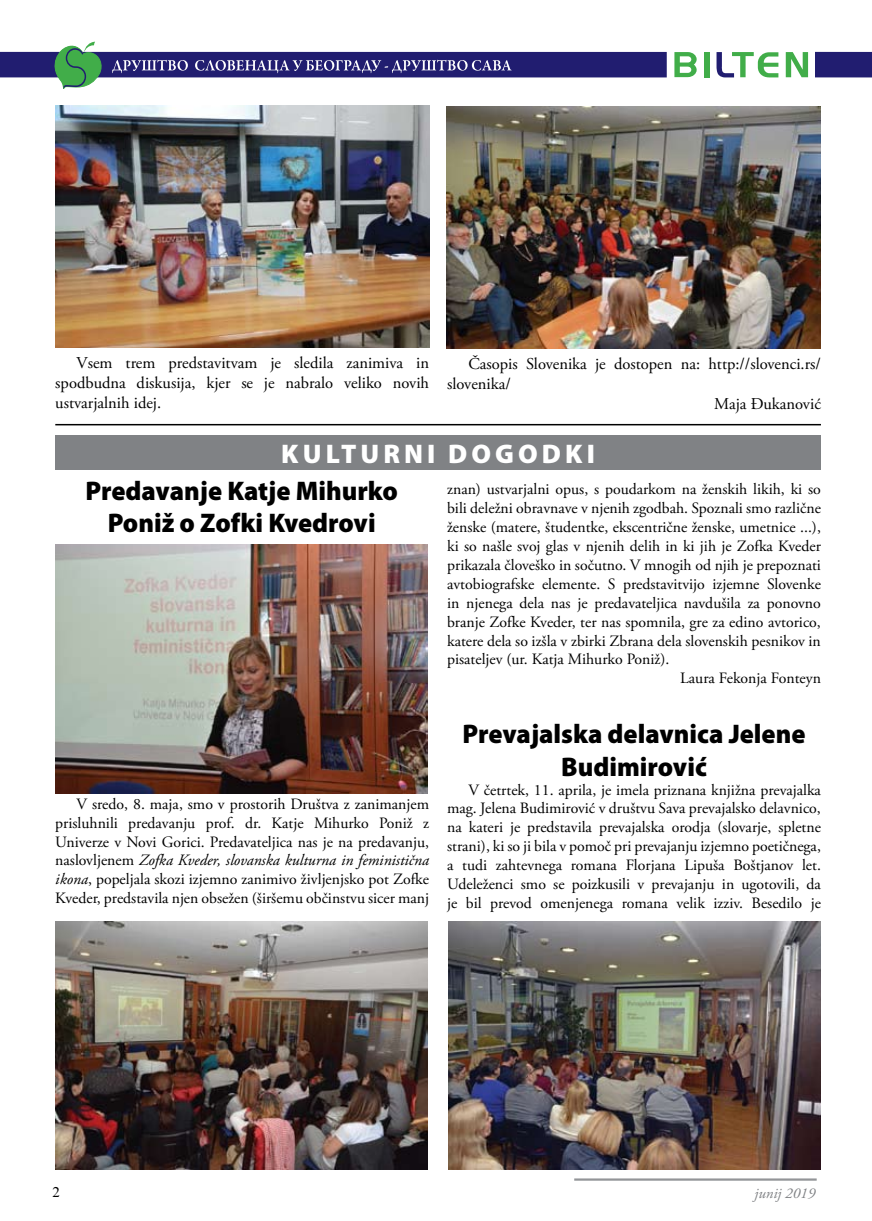
<style>
.page{position:relative;width:872px;height:1221px;background:#fff}
.page>*{position:absolute;margin:0;border:0;box-sizing:border-box;transform-origin:0 0}
.t1{font:900 27px/32.4px "Myriad Pro";color:#000;text-align:center}
.t2{font:900 27px "Myriad Pro";letter-spacing:.15em;color:#fff}
.t3{font:16.5px/19.8px "Adobe Garamond Pro";color:#000;text-align:justify}
.t4{font:15.75px/18.9px "Adobe Garamond Pro";color:#000;text-align:justify}
.t5{font:italic 15px "Adobe Garamond Pro";color:#808285}
.t6{font:15px "C00 L";color:#000}
.s1{font-style:italic}
</style>
<div class="page">
<hr style="left:574px;top:1178px;width:242px;height:2px;background:#939598">
<div style="left:0;top:52px;width:666px;height:25px;background:#211d70"></div>
<div style="left:704px;top:52px;width:5px;height:25px;background:#41ad49"></div>
<svg style="left:785px;top:52px;width:23px;height:25px"></svg>
<svg style="left:674px;top:52px;width:22px;height:25px"></svg>
<svg style="left:716px;top:52px;width:62px;height:25px"></svg>
<svg style="left:48px;top:42px;width:54px;height:47px"></svg>
<svg style="left:112px;top:60px;width:76px;height:13px"></svg>
<svg style="left:195px;top:60px;width:316px;height:13px"></svg>
<div style="left:815px;top:52px;width:57px;height:25px;background:#211d70"></div>
<img style="left:55px;top:921px;width:373px;height:248px">
<img style="left:448px;top:921px;width:373px;height:248px">
<img style="left:55px;top:544px;width:373px;height:249px">
<div style="left:55px;top:435px;width:766px;height:34px;background:#808285"></div>
<hr style="left:55px;top:424px;width:766px;height:1px;background:#000">
<img style="left:55px;top:105px;width:374px;height:242px">
<img style="left:446px;top:106px;width:375px;height:243px">
<p class="t3" style="left:55px;top:353px;width:375px;text-indent:21px">Vsem trem predstavitvam je sledila zanimiva in spodbudna diskusija, kjer se je nabralo veliko novih ustvarjalnih idej.</p>
<p class="t3" style="left:468px;top:355px;width:354px">Časopis Slovenika je dostopen na: http://slovenci.rs/</p>
<p class="t3" style="left:447px;top:374px;width:65px">slovenika/</p>
<p class="t3" style="left:714px;top:394px;width:108px">Maja Đukanović</p>
<h1 class="t2" style="left:281px;top:435px;width:315px">KULTURNI DOGODKI</h1>
<h1 class="t1" style="left:86px;top:473px;width:314px">Predavanje Katje Mihurko<br>Poniž o Zofki Kvedrovi</h1>
<p class="t4" style="left:55px;top:794px;width:375px;text-indent:21px">V sredo, 8. maja, smo v prostorih Društva z zanimanjem prisluhnili predavanju prof. dr. Katje Mihurko Poniž z Univerze v Novi Gorici. Predavateljica nas je na predavanju, naslovljenem <span class="s1">Zofka Kveder, slovanska kulturna in feministična ikona</span>, popeljala skozi izjemno zanimivo življenjsko pot Zofke Kveder, predstavila njen obsežen (širšemu občinstvu sicer manj</p>
<p class="t4" style="left:447px;top:480px;width:375px">znan) ustvarjalni opus, s poudarkom na ženskih likih, ki so</p>
<p class="t4" style="left:447px;top:499px;width:375px">bili deležni obravnave v njenih zgodbah. Spoznali smo različne</p>
<p class="t4" style="left:447px;top:518px;width:375px">ženske (matere, študentke, ekscentrične ženske, umetnice ...),</p>
<p class="t4" style="left:447px;top:537px;width:375px">ki so našle svoj glas v njenih delih in ki jih je Zofka Kveder</p>
<p class="t4" style="left:447px;top:556px;width:375px">prikazala človeško in sočutno. V mnogih od njih je prepoznati</p>
<p class="t4" style="left:447px;top:575px;width:375px">avtobiografske elemente. S predstavitvijo izjemne Slovenke</p>
<p class="t4" style="left:447px;top:594px;width:375px">in njenega dela nas je predavateljica navdušila za ponovno</p>
<p class="t4" style="left:447px;top:612px;width:375px">branje Zofke Kveder, ter nas spomnila, gre za edino avtorico,</p>
<p class="t4" style="left:447px;top:631px;width:375px">katere dela so izšla v zbirki Zbrana dela slovenskih pesnikov in</p>
<p class="t4" style="left:447px;top:650px;width:224px">pisateljev (ur. Katja Mihurko Poniž).</p>
<p class="t4" style="left:680px;top:669px;width:142px">Laura Fekonja Fonteyn</p>
<h1 class="t1" style="left:462px;top:716px;width:344px">Prevajalska delavnica Jelene<br>Budimirović</h1>
<p class="t4" style="left:447px;top:780px;width:375px;text-indent:21px">V četrtek, 11. aprila, je imela priznana knjižna prevajalka mag. Jelena Budimirović v društvu Sava prevajalsko delavnico, na kateri je predstavila prevajalska orodja (slovarje, spletne strani), ki so ji bila v pomoč pri prevajanju izjemno poetičnega, a tudi zahtevnega romana Florjana Lipuša Boštjanov let.<br>Udeleženci smo se poizkusili v prevajanju in ugotovili, da je bil prevod omenjenega romana velik izziv. Besedilo je</p>
<p class="t6" style="left:53px;top:1183px;width:9px">2</p>
<p class="t5" style="left:754px;top:1183px;width:62px">junij 2019</p>
</div>
